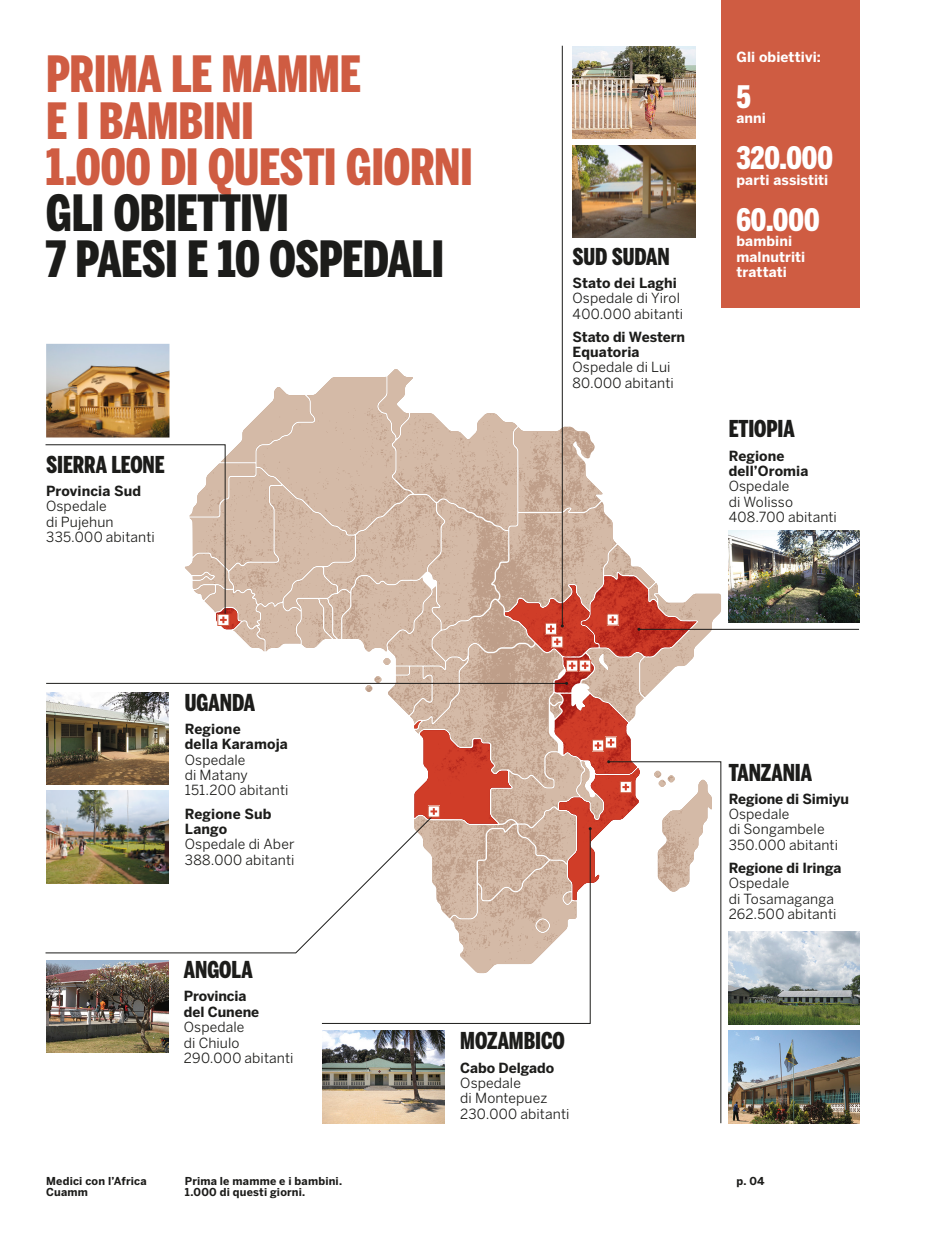
<style>
.page{position:relative;width:936px;height:1234px;background:#fff}
.page>*{position:absolute;margin:0;border:0;box-sizing:border-box;transform-origin:0 0}
.titolo{font:900 49.5px "Benton Sans Comp";letter-spacing:-.01em;color:#cf5c42}
.titolo-2{font:900 49.5px "Benton Sans Comp";letter-spacing:-.01em;color:#1c1c1a}
.strilli{font:900 30.75px "Benton Sans Comp";color:#fff}
.txt{font:900 23.1px "Benton Sans Comp";letter-spacing:-.005em;color:#1c1c1a}
.txt-2{font:13.8px/15.3px "Benton Sans";letter-spacing:.01em;color:#1c1c1a}
.txt-3{font:700 13.8px/15.3px "Benton Sans";color:#1c1c1a}
.txt-4{font:700 13.8px/15.3px "Benton Sans";letter-spacing:.01em;color:#fff}
.t1{font:700 10.8px/11.6px "Benton Sans";letter-spacing:.02em;color:#1c1c1a}
</style>
<div class="page">
<div style="left:721px;top:0;width:138px;height:308px;background:#cf5c42"></div>
<svg style="left:185px;top:369px;width:536px;height:585px"></svg>
<img style="left:250px;top:369px;width:163px;height:165px">
<svg style="left:414px;top:720px;width:7px;height:8px"></svg>
<svg style="left:605px;top:736px;width:11px;height:11px"></svg>
<svg style="left:607px;top:739px;width:7px;height:6px"></svg>
<div style="left:592px;top:739px;width:11px;height:12px;background:#fff"></div>
<svg style="left:594px;top:742px;width:7px;height:6px"></svg>
<div style="left:592px;top:739px;width:11px;height:12px;border:1px solid #cf5c42"></div>
<svg style="left:581px;top:661px;width:8px;height:8px"></svg>
<svg style="left:581px;top:662px;width:7px;height:7px"></svg>
<div style="left:579px;top:659px;width:12px;height:12px;border:1px solid #cf5c42"></div>
<svg style="left:568px;top:661px;width:8px;height:8px"></svg>
<svg style="left:568px;top:662px;width:7px;height:7px"></svg>
<div style="left:566px;top:659px;width:12px;height:12px;border:1px solid #cf5c42"></div>
<svg style="left:547px;top:625px;width:7px;height:7px"></svg>
<div style="left:545px;top:623px;width:11px;height:11px;border:1px solid #cf5c42"></div>
<svg style="left:553px;top:638px;width:8px;height:7px"></svg>
<svg style="left:554px;top:638px;width:6px;height:7px"></svg>
<div style="left:551px;top:636px;width:12px;height:11px;border:1px solid #cf5c42"></div>
<svg style="left:609px;top:615px;width:7px;height:8px"></svg>
<svg style="left:609px;top:616px;width:7px;height:6px"></svg>
<div style="left:607px;top:613px;width:11px;height:12px;border:1px solid #cf5c42"></div>
<img style="left:572px;top:46px;width:123px;height:92px">
<img style="left:572px;top:145px;width:123px;height:92px">
<img style="left:46px;top:344px;width:123px;height:93px">
<img style="left:728px;top:931px;width:131px;height:93px">
<img style="left:728px;top:1030px;width:131px;height:92px">
<img style="left:46px;top:692px;width:123px;height:92px">
<img style="left:46px;top:790px;width:123px;height:20px">
<img style="left:728px;top:530px;width:131px;height:92px">
<img style="left:322px;top:1030px;width:123px;height:92px">
<img style="left:46px;top:960px;width:123px;height:92px">
<svg style="left:45px;top:810px;width:393px;height:143px"></svg>
<svg style="left:607px;top:760px;width:114px;height:363px"></svg>
<hr style="left:562px;top:46px;width:1px;height:580px;background:#1c1c1a">
<svg style="left:321px;top:827px;width:270px;height:196px"></svg>
<hr style="left:46px;top:683px;width:520px;height:1px;background:#1c1c1a">
<hr style="left:639px;top:628px;width:220px;height:1px;background:#1c1c1a">
<svg style="left:430px;top:807px;width:7px;height:8px"></svg>
<svg style="left:430px;top:808px;width:7px;height:6px"></svg>
<svg style="left:45px;top:444px;width:195px;height:185px"></svg>
<div style="left:218px;top:614px;width:11px;height:11px;border:1px solid #cf5c42"></div>
<p class="titolo" style="left:46px;top:45px;width:316px">PRIMA LE MAMME</p>
<p class="titolo" style="left:46px;top:92px;width:209px">E I BAMBINI</p>
<p class="titolo" style="left:46px;top:138px;width:428px">1.000 DI QUESTI GIORNI</p>
<p class="titolo-2" style="left:46px;top:184px;width:244px">GLI OBIETTIVI</p>
<p class="titolo-2" style="left:46px;top:230px;width:399px">7 PAESI E 10 OSPEDALI</p>
<p class="txt" style="left:46px;top:450px;width:120px">SIERRA LEONE</p>
<p class="txt-3" style="left:46px;top:483px;width:97px">Provincia Sud</p>
<p class="txt-2" style="left:46px;top:498px;width:62px">Ospedale</p>
<p class="txt-2" style="left:46px;top:513px;width:69px">di Pujehun</p>
<p class="txt-2" style="left:46px;top:529px;width:110px">335.000 abitanti</p>
<p class="txt" style="left:572px;top:243px;width:99px">SUD SUDAN</p>
<p class="txt-3" style="left:572px;top:275px;width:106px">Stato dei Laghi</p>
<p class="txt-2" style="left:572px;top:290px;width:109px">Ospedale di Yirol</p>
<p class="txt-2" style="left:572px;top:305px;width:112px">400.000 abitanti</p>
<p class="txt-3" style="left:572px;top:329px;width:114px">Stato di Western<br>Equatoria</p>
<p class="txt-2" style="left:572px;top:359px;width:99px">Ospedale di Lui</p>
<p class="txt-2" style="left:572px;top:375px;width:103px">80.000 abitanti</p>
<p class="txt-4" style="left:736px;top:49px;width:86px">Gli obiettivi:</p>
<p class="strilli" style="left:736px;top:78px;width:16px">5</p>
<p class="txt-4" style="left:736px;top:110px;width:31px">anni</p>
<p class="strilli" style="left:736px;top:140px;width:98px">320.000</p>
<p class="txt-4" style="left:736px;top:172px;width:93px">parti assistiti</p>
<p class="strilli" style="left:736px;top:201px;width:85px">60.000</p>
<p class="txt-4" style="left:736px;top:233px;width:70px">bambini malnutriti</p>
<p class="txt-4" style="left:736px;top:264px;width:52px">trattati</p>
<p class="txt" style="left:728px;top:415px;width:67px">ETIOPIA</p>
<p class="txt-3" style="left:728px;top:447px;width:81px">Regione dell’Oromia</p>
<p class="txt-2" style="left:728px;top:478px;width:66px">Ospedale di Wolisso</p>
<p class="txt-2" style="left:728px;top:509px;width:110px">408.700 abitanti</p>
<p class="txt" style="left:185px;top:688px;width:72px">UGANDA</p>
<p class="txt-3" style="left:185px;top:720px;width:57px">Regione</p>
<p class="txt-3" style="left:185px;top:736px;width:104px">della Karamoja</p>
<p class="txt-2" style="left:185px;top:751px;width:62px">Ospedale</p>
<p class="txt-2" style="left:185px;top:767px;width:64px">di Matany</p>
<p class="txt-2" style="left:185px;top:782px;width:105px">151.200 abitanti</p>
<p class="txt-3" style="left:185px;top:805px;width:88px">Regione Sub<br>Lango</p>
<p class="txt-2" style="left:185px;top:836px;width:111px">Ospedale di Aber</p>
<p class="txt-2" style="left:185px;top:851px;width:111px">388.000 abitanti</p>
<p class="txt" style="left:184px;top:956px;width:70px">ANGOLA</p>
<p class="txt-3" style="left:184px;top:988px;width:64px">Provincia</p>
<p class="txt-3" style="left:184px;top:1003px;width:77px">del Cunene</p>
<p class="txt-2" style="left:184px;top:1019px;width:62px">Ospedale</p>
<p class="txt-2" style="left:184px;top:1034px;width:57px">di Chiulo</p>
<p class="txt-2" style="left:184px;top:1049px;width:111px">290.000 abitanti</p>
<p class="txt" style="left:460px;top:1027px;width:106px">MOZAMBICO</p>
<p class="txt-3" style="left:460px;top:1059px;width:95px">Cabo Delgado</p>
<p class="txt-2" style="left:460px;top:1074px;width:62px">Ospedale</p>
<p class="txt-2" style="left:460px;top:1090px;width:89px">di Montepuez</p>
<p class="txt-2" style="left:460px;top:1105px;width:111px">230.000 abitanti</p>
<p class="txt" style="left:728px;top:758px;width:85px">TANZANIA</p>
<p class="txt-3" style="left:728px;top:790px;width:122px">Regione di Simiyu</p>
<p class="txt-2" style="left:728px;top:806px;width:62px">Ospedale</p>
<p class="txt-2" style="left:728px;top:821px;width:97px">di Songambele</p>
<p class="txt-2" style="left:728px;top:836px;width:111px">350.000 abitanti</p>
<p class="txt-3" style="left:728px;top:859px;width:114px">Regione di Iringa</p>
<p class="txt-2" style="left:728px;top:875px;width:62px">Ospedale</p>
<p class="txt-2" style="left:728px;top:890px;width:107px">di Tosamaganga</p>
<p class="txt-2" style="left:728px;top:906px;width:109px">262.500 abitanti</p>
<p class="t1" style="left:46px;top:1174px;width:102px">Medici con l’Africa</p>
<p class="t1" style="left:736px;top:1174px;width:30px">p. 04</p>
<p class="t1" style="left:46px;top:1185px;width:43px">Cuamm</p>
<p class="t1" style="left:185px;top:1174px;width:159px">Prima le mamme e i bambini.<br>1.000 di questi giorni.</p>
</div>
